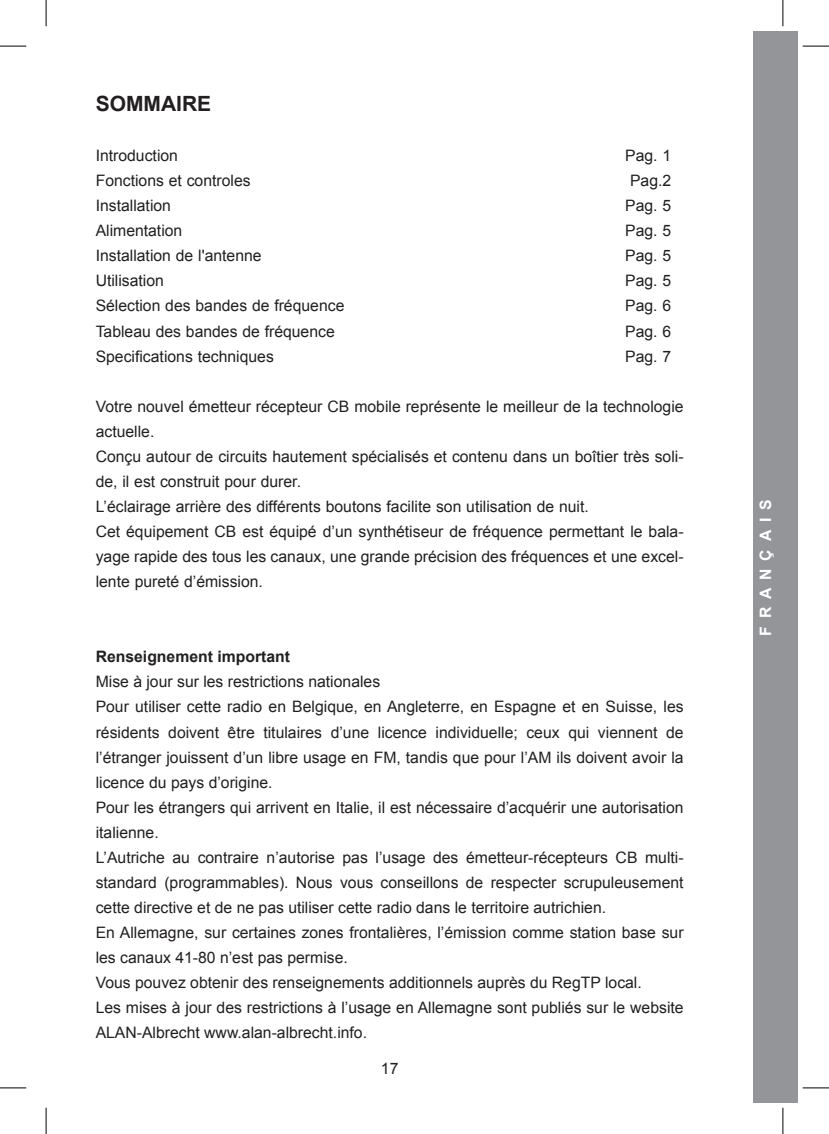
<style>
.page{position:relative;width:829px;height:1134px;background:#fff}
.page>*{position:absolute;margin:0;border:0;box-sizing:border-box;transform-origin:0 0}
.t1{font:700 21px "Arial";color:#231f20}
.t2{font:15.75px/25px "Arial";color:#231f20}
.t3{font:700 15.75px "Arial";color:#231f20}
.t4{font:700 15.75px "Arial";letter-spacing:.5em;color:#fff}
</style>
<div class="page">
<div style="left:753px;top:31px;width:45px;height:1072px;background:#939598"></div>
<svg style="left:0;top:46px;width:26px;height:1px"></svg>
<svg style="left:803px;top:46px;width:26px;height:1px"></svg>
<svg style="left:0;top:1088px;width:26px;height:1px"></svg>
<svg style="left:803px;top:1088px;width:26px;height:1px"></svg>
<svg style="left:46px;top:0;width:1px;height:26px"></svg>
<svg style="left:46px;top:1108px;width:1px;height:26px"></svg>
<svg style="left:782px;top:0;width:1px;height:26px"></svg>
<svg style="left:782px;top:1108px;width:1px;height:26px"></svg>
<h1 class="t1" style="left:96px;top:90px;width:117px">SOMMAIRE</h1>
<p class="t2" style="left:96px;top:143px;width:84px">Introduction</p>
<p class="t2" style="left:625px;top:143px;width:47px">Pag. 1</p>
<p class="t2" style="left:96px;top:168px;width:156px">Fonctions et controles</p>
<p class="t2" style="left:630px;top:168px;width:43px">Pag.2</p>
<p class="t2" style="left:96px;top:193px;width:77px">Installation</p>
<p class="t2" style="left:625px;top:193px;width:47px">Pag. 5</p>
<p class="t2" style="left:96px;top:218px;width:88px">Alimentation</p>
<p class="t2" style="left:625px;top:218px;width:47px">Pag. 5</p>
<p class="t2" style="left:96px;top:243px;width:167px">Installation de l'antenne</p>
<p class="t2" style="left:625px;top:243px;width:47px">Pag. 5</p>
<p class="t2" style="left:96px;top:269px;width:70px">Utilisation</p>
<p class="t2" style="left:625px;top:269px;width:47px">Pag. 5</p>
<p class="t2" style="left:96px;top:294px;width:250px">Sélection des bandes de fréquence</p>
<p class="t2" style="left:625px;top:294px;width:47px">Pag. 6</p>
<p class="t2" style="left:96px;top:319px;width:241px">Tableau des bandes de fréquence</p>
<p class="t2" style="left:625px;top:319px;width:47px">Pag. 6</p>
<p class="t2" style="left:96px;top:344px;width:180px">Specifications techniques</p>
<p class="t2" style="left:625px;top:344px;width:47px">Pag. 7</p>
<p class="t2" style="left:96px;top:394px;width:589px">Votre nouvel émetteur récepteur CB mobile représente le meilleur de la technologie actuelle.<br>Conçu autour de circuits hautement spécialisés et contenu dans un boîtier très soli&shy;de, il est construit pour durer.<br>L’éclairage arrière des différents boutons facilite son utilisation de nuit.<br>Cet équipement CB est équipé d’un synthétiseur de fréquence permettant le bala&shy;yage rapide des tous les canaux, une grande précision des fréquences et une excel&shy;lente pureté d’émission.</p>
<p class="t3" style="left:96px;top:646px;width:196px">Renseignement important</p>
<p class="t2" style="left:96px;top:669px;width:589px">Mise à jour sur les restrictions nationales<br>Pour utiliser cette radio en Belgique, en Angleterre, en Espagne et en Suisse, les résidents doivent être titulaires d’une licence individuelle; ceux qui viennent de l’étranger jouissent d’un libre usage en FM, tandis que pour l’AM ils doivent avoir la licence du pays d’origine.<br>Pour les étrangers qui arrivent en Italie, il est nécessaire d’acquérir une autorisation italienne.<br>L’Autriche au contraire n’autorise pas l’usage des émetteur-récepteurs CB multi&shy;standard (programmables). Nous vous conseillons de respecter scrupuleusement cette directive et de ne pas utiliser cette radio dans le territoire autrichien.<br>En Allemagne, sur certaines zones frontalières, l’émission comme station base sur les canaux 41-80 n’est pas permise.<br>Vous pouvez obtenir des renseignements additionnels auprès du RegTP local.<br>Les mises à jour des restrictions à l’usage en Allemagne sont publiés sur le website ALAN-Albrecht www.alan-albrecht.info.</p>
<p class="t2" style="left:381px;top:1056px;width:19px">17</p>
<p class="t4" style="left:755px;top:636px;width:138px;rotate:-90deg">FRANÇAIS</p>
</div>
